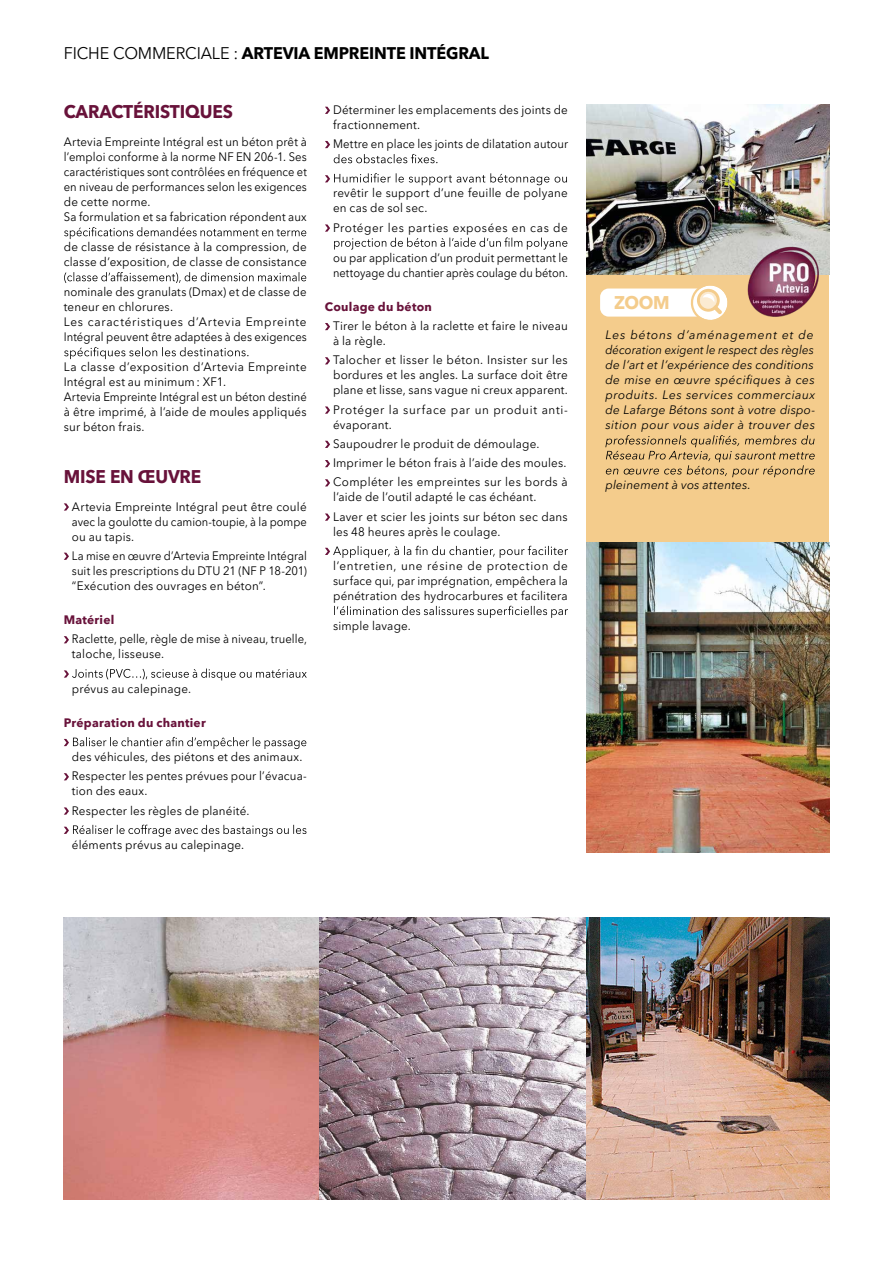
<style>
.page{position:relative;width:893px;height:1263px;background:#fff}
.page>*{position:absolute;margin:0;border:0;box-sizing:border-box;transform-origin:0 0}
.t1{font:700 18px "Avenir Lafarge";letter-spacing:-.01em;color:#68123a;scale:.96 1}
.t2{font:700 18px "Avenir Lafarge";color:#f4cc8c;scale:.96 1}
.t3{font:700 16.5px "Avenir Lafarge";letter-spacing:-.01em;color:#000}
.t4{font:12px/15px "Avenir Lafarge";letter-spacing:.015em;color:#000}
.t5{font:italic 12px/15px "Avenir Lafarge";letter-spacing:.03em;color:#000}
.t6{font:12px/15px "Avenir Lafarge";letter-spacing:.015em;color:#000;scale:.96 1}
.t7{font:12px/15px "Avenir Lafarge";letter-spacing:.015em;color:#000;scale:.94 1}
.t8{font:12px/15px "Avenir Lafarge";letter-spacing:.015em;color:#000;scale:.95 1}
.t9{font:12px/15px "Avenir Lafarge";letter-spacing:.015em;color:#000;text-align:justify;scale:.93 1}
.t10{font:12px/15px "Avenir Lafarge";letter-spacing:.05em;color:#000}
.t11{font:700 12px "Avenir Lafarge";letter-spacing:.02em;color:#68123a}
.t12{font:12px "Avenir Lafarge";letter-spacing:.045em;color:#000}
.s1{font-weight:400}
</style>
<div class="page">
<div style="left:586px;top:105px;width:243px;height:708px;background:#f4cc8c"></div>
<img style="left:586px;top:542px;width:243px;height:310px">
<svg style="left:605px;top:435px;width:210px;height:42px"></svg>
<div style="left:600px;top:288px;width:111px;height:29px;background:#fff;border-radius:9px"></div>
<svg style="left:689px;top:285px;width:39px;height:35px"></svg>
<svg style="left:64px;top:227px;width:242px;height:12px"></svg>
<svg style="left:64px;top:272px;width:242px;height:11px"></svg>
<svg style="left:64px;top:347px;width:184px;height:12px"></svg>
<svg style="left:64px;top:503px;width:5px;height:8px"></svg>
<svg style="left:64px;top:553px;width:5px;height:7px"></svg>
<svg style="left:64px;top:636px;width:5px;height:7px"></svg>
<svg style="left:64px;top:668px;width:243px;height:12px"></svg>
<svg style="left:64px;top:737px;width:242px;height:12px"></svg>
<svg style="left:64px;top:773px;width:5px;height:7px"></svg>
<svg style="left:64px;top:807px;width:5px;height:8px"></svg>
<svg style="left:64px;top:825px;width:242px;height:12px"></svg>
<svg style="left:325px;top:107px;width:5px;height:7px"></svg>
<svg style="left:325px;top:141px;width:5px;height:7px"></svg>
<svg style="left:334px;top:154px;width:103px;height:9px"></svg>
<svg style="left:325px;top:173px;width:242px;height:12px"></svg>
<svg style="left:325px;top:224px;width:242px;height:26px"></svg>
<svg style="left:325px;top:323px;width:5px;height:7px"></svg>
<svg style="left:325px;top:357px;width:5px;height:7px"></svg>
<svg style="left:325px;top:406px;width:5px;height:8px"></svg>
<svg style="left:325px;top:441px;width:5px;height:7px"></svg>
<svg style="left:325px;top:460px;width:5px;height:7px"></svg>
<svg style="left:325px;top:479px;width:5px;height:7px"></svg>
<svg style="left:325px;top:513px;width:5px;height:8px"></svg>
<svg style="left:325px;top:546px;width:243px;height:12px"></svg>
<svg style="left:334px;top:606px;width:234px;height:12px"></svg>
<img style="left:64px;top:917px;width:765px;height:282px">
<img style="left:586px;top:105px;width:243px;height:170px">
<img style="left:737px;top:241px;width:88px;height:76px">
<h2 class="t3" style="left:64px;top:40px;width:427px"><span class="s1">FICHE COMMERCIALE :</span> ARTEVIA EMPREINTE INTÉGRAL</h2>
<h1 class="t1" style="left:64px;top:98px;width:178px">CARACTÉRISTIQUES</h1>
<p class="t6" style="left:64px;top:133px;width:255px">Artevia Empreinte Intégral est un béton prêt à l’emploi conforme à la norme NF EN 206-1. Ses caractéristiques sont contrôlées en fréquence et en niveau de performances selon les exigences de cette norme.<br>Sa formulation et sa fabrication répondent aux</p>
<p class="t4" style="left:64px;top:238px;width:244px">de classe de résistance à la compression, de classe d’exposition, de classe de consistance</p>
<p class="t8" style="left:64px;top:283px;width:257px">nominale des granulats (Dmax) et de classe de teneur en chlorures.<br>Les caractéristiques d’Artevia Empreinte Intégral peuvent être adaptées à des exigences</p>
<p class="t4" style="left:64px;top:358px;width:244px">La classe d’exposition d’Artevia Empreinte Intégral est au minimum: XF1.<br>Artevia Empreinte Intégral est un béton destiné à être imprimé, à l’aide de moules appliqués sur béton frais.</p>
<h1 class="t1" style="left:64px;top:462px;width:145px">MISE EN ŒUVRE</h1>
<p class="t4" style="left:72px;top:498px;width:237px;text-align:justify">Artevia Empreinte Intégral peut être coulé avec la goulotte du camion-toupie, à la pompe ou au tapis.</p>
<p class="t9" style="left:72px;top:547px;width:254px">La mise en œuvre d’Artevia Empreinte Intégral suit les prescriptions du DTU 21 (NF P 18-201) “Exécution des ouvrages en béton”.</p>
<p class="t11" style="left:64px;top:610px;width:52px">Matériel</p>
<p class="t7" style="left:72px;top:630px;width:252px">Raclette, pelle, règle de mise à niveau, truelle, taloche, lisseuse.</p>
<p class="t4" style="left:72px;top:680px;width:121px">prévus au calepinage.</p>
<p class="t11" style="left:64px;top:713px;width:143px">Préparation du chantier</p>
<p class="t4" style="left:72px;top:746px;width:237px;line-height:19.2px">des véhicules, des piétons et des animaux.<br>Respecter les pentes prévues pour l’évacua-</p>
<p class="t4" style="left:72px;top:780px;width:179px;line-height:19.2px">tion des eaux.<br>Respecter les règles de planéité.</p>
<p class="t4" style="left:72px;top:836px;width:174px">éléments prévus au calepinage.</p>
<p class="t4" style="left:333px;top:101px;width:236px">Déterminer les emplacements des joints de fractionnement.</p>
<p class="t7" style="left:333px;top:135px;width:252px">Mettre en place les joints de dilatation autour</p>
<p class="t4" style="left:333px;top:185px;width:236px">revêtir le support d’une feuille de polyane en cas de sol sec.</p>
<p class="t12" style="left:333px;top:218px;width:236px">Protéger les parties exposées en cas de</p>
<p class="t7" style="left:333px;top:249px;width:252px">ou par application d’un produit permettant le nettoyage du chantier après coulage du béton.</p>
<p class="t11" style="left:325px;top:297px;width:109px">Coulage du béton</p>
<p class="t4" style="left:333px;top:317px;width:236px">Tirer le béton à la raclette et faire le niveau à la règle.</p>
<p class="t4" style="left:333px;top:352px;width:236px;text-align:justify">Talocher et lisser le béton. Insister sur les bordures et les angles. La surface doit être plane et lisse, sans vague ni creux apparent.</p>
<p class="t10" style="left:333px;top:401px;width:236px">Protéger la surface par un produit anti&shy;évaporant.</p>
<p class="t4" style="left:333px;top:433px;width:236px;line-height:19.2px">Saupoudrer le produit de démoulage.<br>Imprimer le béton frais à l’aide des moules.<br>Compléter les empreintes sur les bords à</p>
<p class="t4" style="left:333px;top:487px;width:236px;line-height:19.2px">l’aide de l’outil adapté le cas échéant.<br>Laver et scier les joints sur béton sec dans</p>
<p class="t4" style="left:333px;top:523px;width:169px">les 48 heures après le coulage.</p>
<p class="t4" style="left:333px;top:557px;width:236px;text-align:justify">l’entretien, une résine de protection de surface qui, par imprégnation, empêchera la pénétration des hydrocarbures et facilitera</p>
<p class="t4" style="left:333px;top:617px;width:79px">simple lavage.</p>
<h1 class="t2" style="left:614px;top:289px;width:59px">ZOOM</h1>
<p class="t5" style="left:605px;top:327px;width:211px">Les bétons d’aménagement et de décoration exigent le respect des règles de l’art et l’expérience des conditions de mise en œuvre spécifiques à ces produits. Les services commerciaux de Lafarge Bétons sont à votre dispo&shy;sition pour vous aider à trouver des</p>
<p class="t5" style="left:605px;top:477px;width:147px">pleinement à vos attentes.</p>
</div>
